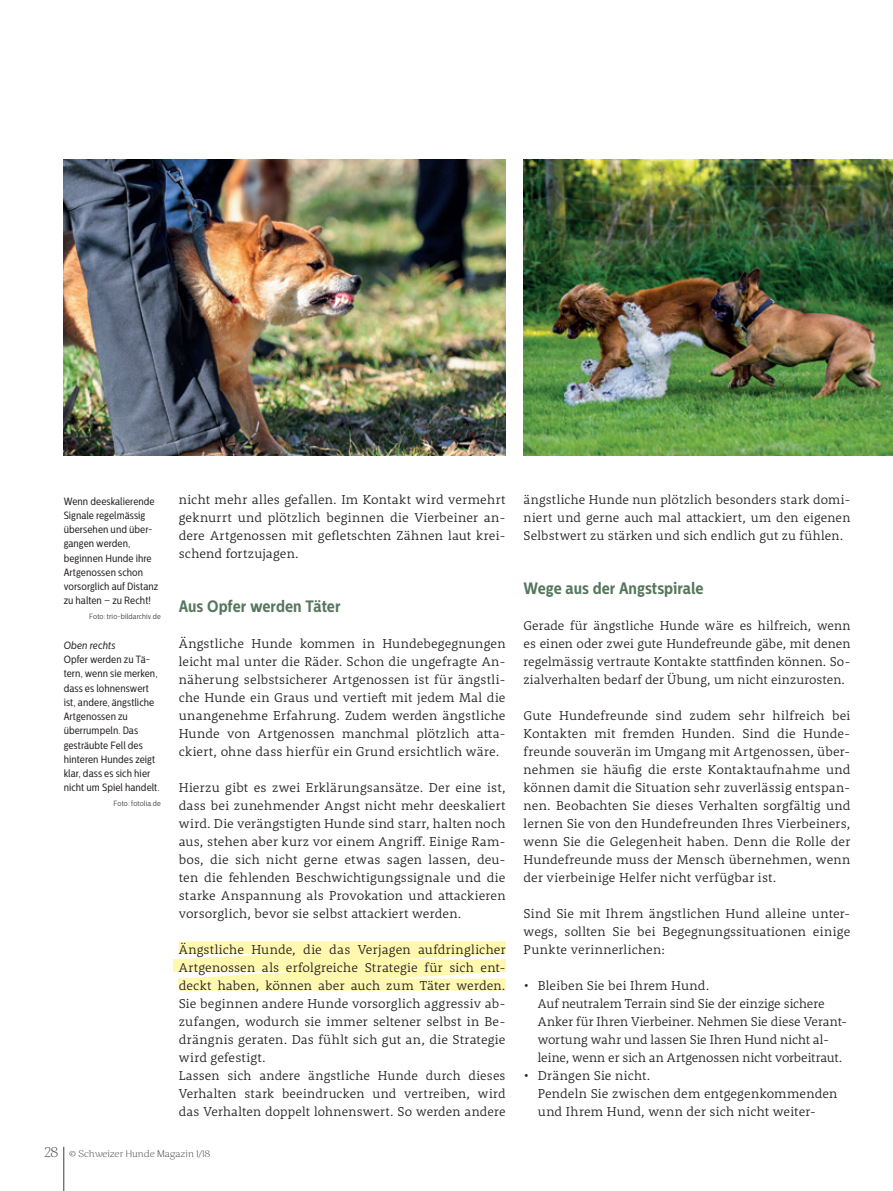
<style>
.page{position:relative;width:893px;height:1191px;background:#fff}
.page>*{position:absolute;margin:0;border:0;box-sizing:border-box;transform-origin:0 0}
.t1{font:700 16.5px "Centrale Sans Cnd";color:#56775d}
.t2{font:300 13.2px/18px "Rooney Pro";letter-spacing:.01em;color:#231f20;text-align:justify}
.t3{font:300 13.2px/18px "Rooney Pro";letter-spacing:-.01em;color:#231f20}
.t4{font:10.5px/14.2px "Centrale Sans Cnd";letter-spacing:.005em;color:#231f20}
.t5{font:italic 10.5px "Centrale Sans Cnd";letter-spacing:.01em;color:#231f20}
.t6{font:200 9px "Caturrita";letter-spacing:.01em;color:#3e3e3f;scale:1.1 1}
.t7{font:300 7.5px "Centrale Sans Cnd";letter-spacing:.02em;color:#231f20}
.s1{font-size:13.5px}
</style>
<div class="page">
<svg style="left:173px;top:941px;width:333px;height:50px;background:#fff8b7"></svg>
<img style="left:524px;top:159px;width:369px;height:296px">
<img style="left:64px;top:159px;width:442px;height:296px">
<hr style="left:64px;top:1146px;width:1px;height:45px;background:#3e3e3f">
<p class="t4" style="left:64px;top:494px;width:96px">Wenn deeskalierende<br>Signale regelmässig übersehen und über&shy;gangen werden, beginnen Hunde ihre<br>Artgenossen schon vorsorglich auf Distanz zu halten – zu Recht!</p>
<p class="t7" style="left:89px;top:611px;width:73px">Foto: trio-bildarchiv.de</p>
<p class="t5" style="left:64px;top:639px;width:53px">Oben rechts</p>
<p class="t4" style="left:64px;top:652px;width:97px">Opfer werden zu Tä&shy;tern, wenn sie merken, dass es lohnenswert ist, andere, ängstliche<br>Artgenossen zu überrumpeln. Das gesträubte Fell des hinteren Hundes zeigt klar, dass es sich hier nicht um Spiel handelt.</p>
<p class="t7" style="left:114px;top:798px;width:49px">Foto: fotolia.de</p>
<p class="t2" style="left:179px;top:490px;width:328px">nicht mehr alles gefallen. Im Kontakt wird vermehrt geknurrt und plötzlich beginnen die Vierbeiner an&shy;dere Artgenossen mit gefletschten Zähnen laut krei&shy;schend fortzujagen.</p>
<p class="t1" style="left:179px;top:596px;width:163px">Aus Opfer werden Täter</p>
<p class="t2" style="left:179px;top:634px;width:328px">Ängstliche Hunde kommen in Hundebegegnungen leicht mal unter die Räder. Schon die ungefragte An&shy;näherung selbstsicherer Artgenossen ist für ängstli&shy;che Hunde ein Graus und vertieft mit jedem Mal die unangenehme Erfahrung. Zudem werden ängstliche Hunde von Artgenossen manchmal plötzlich atta&shy;ckiert, ohne dass hierfür ein Grund ersichtlich wäre.</p>
<p class="t2" style="left:179px;top:778px;width:328px">Hierzu gibt es zwei Erklärungsansätze. Der eine ist, dass bei zunehmender Angst nicht mehr deeskaliert wird. Die verängstigten Hunde sind starr, halten noch aus, stehen aber kurz vor einem Angriff. Einige Ram&shy;bos, die sich nicht gerne etwas sagen lassen, deu&shy;ten die fehlenden Beschwichtigungssignale und die starke Anspannung als Provokation und attackieren vorsorglich, bevor sie selbst attackiert werden.</p>
<p class="t2" style="left:179px;top:940px;width:328px;text-align:left">Ängstliche Hunde, die das Verjagen aufdringlicher Artgenossen als erfolgreiche Strategie für sich ent&shy;deckt haben, können aber auch zum Täter werden.<br>Sie beginnen andere Hunde vorsorglich aggressiv ab&shy;zufangen, wodurch sie immer seltener selbst in Be&shy;drängnis geraten. Das fühlt sich gut an, die Strategie wird gefestigt.<br>Lassen sich andere ängstliche Hunde durch dieses Verhalten stark beeindrucken und vertreiben, wird das Verhalten doppelt lohnenswert. So werden andere</p>
<p class="t6" style="left:44px;top:1148px;width:152px"><span class="s1">28</span> © Schweizer Hunde Magazin 1/18</p>
<p class="t2" style="left:524px;top:490px;width:328px">ängstliche Hunde nun plötzlich besonders stark domi&shy;niert und gerne auch mal attackiert, um den eigenen Selbstwert zu stärken und sich endlich gut zu fühlen.</p>
<p class="t1" style="left:524px;top:578px;width:181px">Wege aus der Angstspirale</p>
<p class="t2" style="left:524px;top:616px;width:328px">Gerade für ängstliche Hunde wäre es hilfreich, wenn es einen oder zwei gute Hundefreunde gäbe, mit denen regelmässig vertraute Kontakte stattfinden können. So&shy;zialverhalten bedarf der Übung, um nicht einzurosten.</p>
<p class="t2" style="left:524px;top:706px;width:328px">Gute Hundefreunde sind zudem sehr hilfreich bei Kontakten mit fremden Hunden. Sind die Hunde&shy;freunde souverän im Umgang mit Artgenossen, über&shy;nehmen sie häufig die erste Kontaktaufnahme und können damit die Situation sehr zuverlässig entspan&shy;nen. Beobachten Sie dieses Verhalten sorgfältig und lernen Sie von den Hundefreunden Ihres Vierbeiners, wenn Sie die Gelegenheit haben. Denn die Rolle der Hundefreunde muss der Mensch übernehmen, wenn der vierbeinige Helfer nicht verfügbar ist.</p>
<p class="t2" style="left:524px;top:904px;width:328px">Sind Sie mit Ihrem ängstlichen Hund alleine unter&shy;wegs, sollten Sie bei Begegnungssituationen einige Punkte verinnerlichen:</p>
<p class="t3" style="left:538px;top:976px;width:311px;text-indent:-14px">• Bleiben Sie bei Ihrem Hund.<br>Auf neutralem Terrain sind Sie der einzige sichere Anker für Ihren Vierbeiner. Nehmen Sie diese Verant&shy;wortung wahr und lassen Sie Ihren Hund nicht al&shy;leine, wenn er sich an Artgenossen nicht vorbeitraut.</p>
<p class="t2" style="left:538px;top:1066px;width:301px;text-align:left;text-indent:-14px">• Drängen Sie nicht.<br>Pendeln Sie zwischen dem entgegenkommenden und Ihrem Hund, wenn der sich nicht weiter-</p>
</div>
